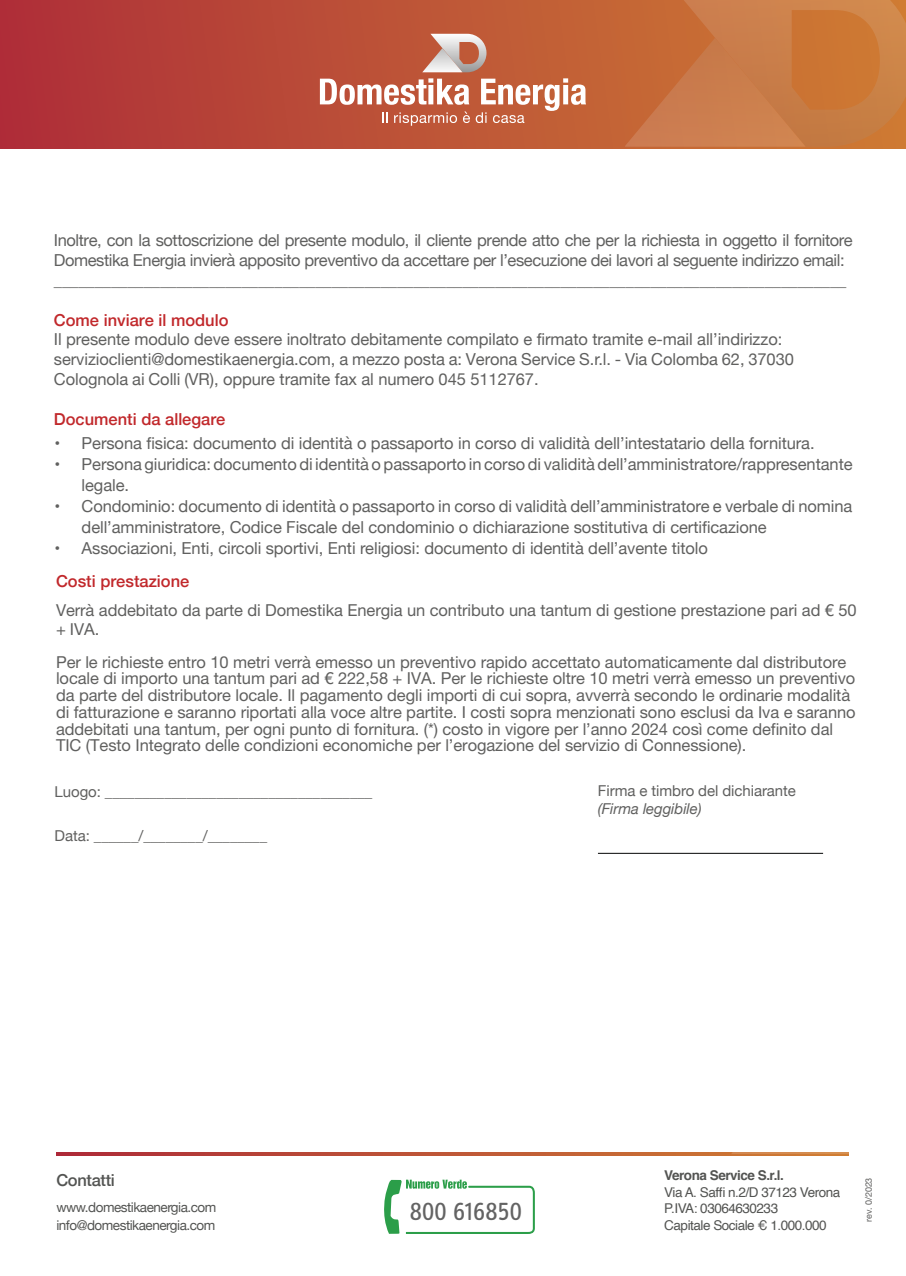
<style>
.page{position:relative;width:906px;height:1276px;background:#fff}
.page>*{position:absolute;margin:0;border:0;box-sizing:border-box;transform-origin:0 0}
.t1{font:28.5px "Info Text OT";letter-spacing:-.02em;color:#636363}
.t2{font:16.5px/20px "Helvetica Neue";letter-spacing:-.005em;color:#60605f}
.t3{font:16.5px/16.8px "Helvetica Neue LT Std";letter-spacing:-.005em;color:#60605f}
.t4{font:16.5px/20px "Helvetica Neue";letter-spacing:-.025em;color:#60605f}
.t5{font:500 16.5px "Helvetica Neue";color:#c1282b}
.t6{font:500 16.5px "Helvetica Neue";letter-spacing:-.02em;color:#535452}
.t7{font:15px "Helvetica Neue";letter-spacing:-.005em;color:#60605f}
.t8{font:italic 15px "Helvetica Neue";letter-spacing:-.005em;color:#60605f}
.t9{font:13.5px/16.5px "Helvetica";letter-spacing:-.035em;color:#535452}
.t10{font:13.5px/17.5px "Helvetica Neue";letter-spacing:-.035em;color:#535452}
.t11{font:700 13.5px "Helvetica";letter-spacing:-.035em;color:#535452}
.t12{font:9px "Helvetica Neue";letter-spacing:-.01em;color:#60605f}
.s1{font-family:"Helvetica Neue LT Std"}
</style>
<div class="page">
<svg style="left:0;top:0;width:906px;height:149px;background:#b84937"></svg>
<svg style="left:625px;top:0;width:281px;height:147px;background:#ca7841"></svg>
<svg style="left:320px;top:78px;width:149px;height:27px"></svg>
<svg style="left:382px;top:112px;width:5px;height:11px"></svg>
<svg style="left:394px;top:112px;width:63px;height:14px"></svg>
<svg style="left:463px;top:111px;width:7px;height:12px"></svg>
<svg style="left:476px;top:78px;width:110px;height:45px"></svg>
<svg style="left:422px;top:34px;width:64px;height:38px"></svg>
<svg style="left:56px;top:1152px;width:792px;height:3px;background:#bc5236"></svg>
<svg style="left:731px;top:1152px;width:117px;height:2px"></svg>
<svg style="left:384px;top:1179px;width:151px;height:55px"></svg>
<hr style="left:598px;top:853px;width:225px;height:1px;background:#040505">
<p class="t4" style="left:54px;top:231px;width:800px">Inoltre, con la sottoscrizione del presente modulo, il cliente prende atto che per la richiesta in oggetto il fornitore<br>Domestika Energia invierà apposito preventivo da accettare per l’esecuzione dei lavori al seguente indirizzo email: _________________________________________________________________________________________________</p>
<p class="t5" style="left:54px;top:306px;width:176px">Come inviare il modulo</p>
<p class="t2" style="left:54px;top:330px;width:741px">Il presente modulo deve essere inoltrato debitamente compilato e firmato tramite e-mail all’indirizzo: <span class="s1">servizioclienti</span>@domestikaenergia.com, a mezzo posta a: Verona Service S.r.l. - Via Colomba 62, 37030<br>Colognola ai Colli (VR), oppure tramite fax al numero 045 5112767.</p>
<p class="t5" style="left:54px;top:405px;width:173px">Documenti da allegare</p>
<p class="t2" style="left:55px;top:434px;width:761px">• Persona fisica: documento di identità o passaporto in corso di validità dell’intestatario della fornitura.</p>
<p class="t2" style="left:82px;top:455px;width:772px;line-height:21px;text-indent:-27px">• Persona giuridica: documento di identità o passaporto in corso di validità dell’amministratore/rappresentante legale.</p>
<p class="t2" style="left:82px;top:497px;width:772px;line-height:21px;text-indent:-27px">• Condominio: documento di identità o passaporto in corso di validità dell’amministratore e verbale di nomina dell’amministratore, Codice Fiscale del condominio o dichiarazione sostitutiva di certificazione</p>
<p class="t2" style="left:55px;top:539px;width:655px">• Associazioni, Enti, circoli sportivi, Enti religiosi: documento di identità dell’avente titolo</p>
<p class="t5" style="left:56px;top:568px;width:135px">Costi prestazione</p>
<p class="t3" style="left:56px;top:599px;width:802px;line-height:19.8px">Verrà addebitato da parte di Domestika Energia un contributo una tantum di gestione prestazione pari ad € 50 + IVA.</p>
<p class="t3" style="left:56px;top:653px;width:801px">Per le richieste entro 10 metri verrà emesso un preventivo rapido accettato automaticamente dal distributore locale di importo una tantum pari ad € 222,58 + IVA. Per le richieste oltre 10 metri verrà emesso un preventivo da parte del distributore locale. Il pagamento degli importi di cui sopra, avverrà secondo le ordinarie modalità di fatturazione e saranno riportati alla voce altre partite. I costi sopra menzionati sono esclusi da Iva e saranno addebitati una tantum, per ogni punto di fornitura. (*) costo in vigore per l’anno 2024 così come definito dal TIC (Testo Integrato delle condizioni economiche per l’erogazione del servizio di Connessione).</p>
<p class="t7" style="left:55px;top:780px;width:319px">Luogo: ____________________________________</p>
<p class="t7" style="left:55px;top:824px;width:214px">Data: ______/________/________</p>
<p class="t7" style="left:598px;top:780px;width:199px">Firma e timbro del dichiarante</p>
<p class="t8" style="left:598px;top:798px;width:105px">(Firma leggibile)</p>
<p class="t6" style="left:56px;top:1167px;width:60px">Contatti</p>
<p class="t10" style="left:56px;top:1199px;width:162px">www.domestikaenergia.com info@domestikaenergia.com</p>
<h1 class="t1" style="left:409px;top:1193px;width:114px">800 616850</h1>
<p class="t11" style="left:664px;top:1164px;width:121px">Verona Service S.r.l.</p>
<p class="t9" style="left:664px;top:1184px;width:177px">Via A. Saffi n.2/D 37123 Verona<br>P.IVA: 03064630233<br>Capitale Sociale € 1.000.000</p>
<p class="t12" style="left:862px;top:1222px;width:46px;rotate:-90deg">rev. 0/2023</p>
</div>
